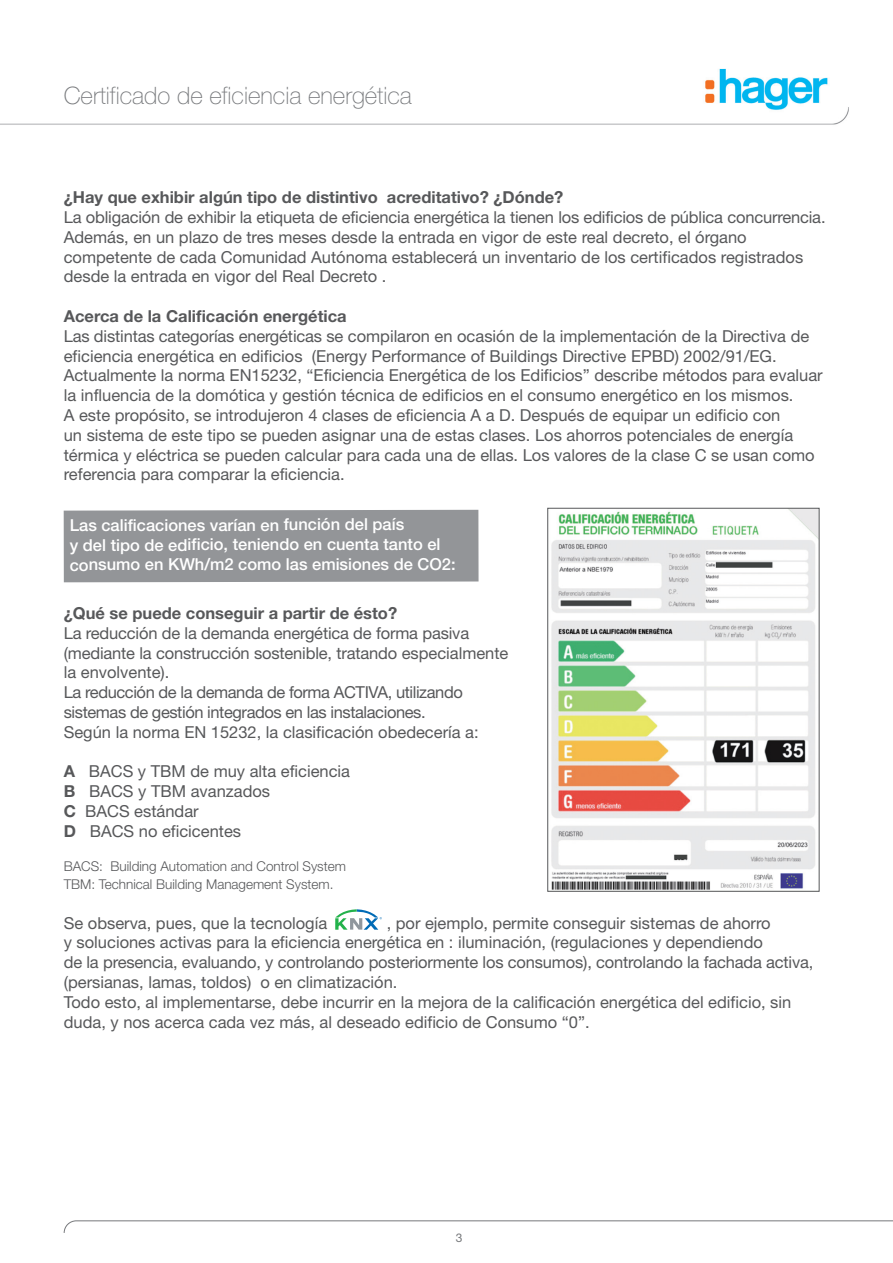
<style>
.page{position:relative;width:893px;height:1263px;background:#fff}
.page>*{position:absolute;margin:0;border:0;box-sizing:border-box;transform-origin:0 0}
.t1{font:100 24px "Helvetica Neue LT";color:#76787b}
.t2{font:16.5px/19.8px "Helvetica Neue LT";color:#57585a}
.t3{font:700 16.5px "Helvetica Neue LT";color:#57585a}
.t4{font:500 16.5px/19.8px "Helvetica Neue LT";letter-spacing:-.005em;color:#fff}
.t5{font:300 13.5px/18.3px "Helvetica Neue LT";color:#57585a}
.t6{font:12px "Helvetica Neue LT";color:#76787b}
.s1{font-weight:700}
</style>
<div class="page">
<svg style="left:64px;top:1220px;width:829px;height:13px"></svg>
<img style="left:551px;top:510px;width:266px;height:380px">
<div style="left:547px;top:508px;width:272px;height:384px;border:1px solid #57585a"></div>
<div style="left:64px;top:510px;width:415px;height:72px;background:#939598"></div>
<svg style="left:335px;top:909px;width:47px;height:21px"></svg>
<h1 class="t1" style="left:64px;top:87px;width:350px">Certificado de eficiencia energética</h1>
<p class="t3" style="left:64px;top:191px;width:501px">¿Hay que exhibir algún tipo de distintivo acreditativo? ¿Dónde?</p>
<p class="t2" style="left:64px;top:209px;width:763px">La obligación de exhibir la etiqueta de eficiencia energética la tienen los edificios de pública concurrencia.<br>Además, en un plazo de tres meses desde la entrada en vigor de este real decreto, el órgano competente de cada Comunidad Autónoma establecerá un inventario de los certificados registrados desde la entrada en vigor del Real Decreto .</p>
<p class="t3" style="left:64px;top:310px;width:284px">Acerca de la Calificación energética</p>
<p class="t2" style="left:64px;top:328px;width:760px">Las distintas categorías energéticas se compilaron en ocasión de la implementación de la Directiva de eficiencia energética en edificios (Energy Performance of Buildings Directive EPBD) 2002/91/EG.<br>Actualmente la norma EN15232, “Eficiencia Energética de los Edificios” describe métodos para evaluar la influencia de la domótica y gestión técnica de edificios en el consumo energético en los mismos.<br>A este propósito, se introdujeron 4 clases de eficiencia A a D. Después de equipar un edificio con<br>un sistema de este tipo se pueden asignar una de estas clases. Los ahorros potenciales de energía térmica y eléctrica se pueden calcular para cada una de ellas. Los valores de la clase C se usan como referencia para comparar la eficiencia.</p>
<p class="t4" style="left:70px;top:516px;width:387px">Las calificaciones varían en función del país<br>y del tipo de edificio, teniendo en cuenta tanto el consumo en KWh/m2 como las emisiones de CO2:</p>
<p class="t3" style="left:64px;top:607px;width:335px">¿Qué se puede conseguir a partir de ésto?</p>
<p class="t2" style="left:64px;top:625px;width:446px">La reducción de la demanda energética de forma pasiva (mediante la construcción sostenible, tratando especialmente la envolvente).<br>La reducción de la demanda de forma ACTIVA, utilizando sistemas de gestión integrados en las instalaciones.<br>Según la norma EN 15232, la clasificación obedecería a:</p>
<p class="t2" style="left:64px;top:763px;width:288px"><span class="s1">A</span> BACS y TBM de muy alta eficiencia<br><span class="s1">B</span> BACS y TBM avanzados<br><span class="s1">C</span> BACS estándar<br><span class="s1">D</span> BACS no eficicentes</p>
<p class="t5" style="left:64px;top:858px;width:284px">BACS: Building Automation and Control System<br>TBM: Technical Building Management System.</p>
<p class="t2" style="left:64px;top:914px;width:265px">Se observa, pues, que la tecnología</p>
<p class="t2" style="left:64px;top:914px;width:751px;text-indent:323px">, por ejemplo, permite conseguir sistemas de ahorro<br>y soluciones activas para la eficiencia energética en : iluminación, (regulaciones y dependiendo<br>de la presencia, evaluando, y controlando posteriormente los consumos), controlando la fachada activa, (persianas, lamas, toldos) o en climatización.<br>Todo esto, al implementarse, debe incurrir en la mejora de la calificación energética del edificio, sin duda, y nos acerca cada vez más, al deseado edificio de Consumo “0”.</p>
<p class="t6" style="left:456px;top:1233px;width:8px">3</p>
</div>
